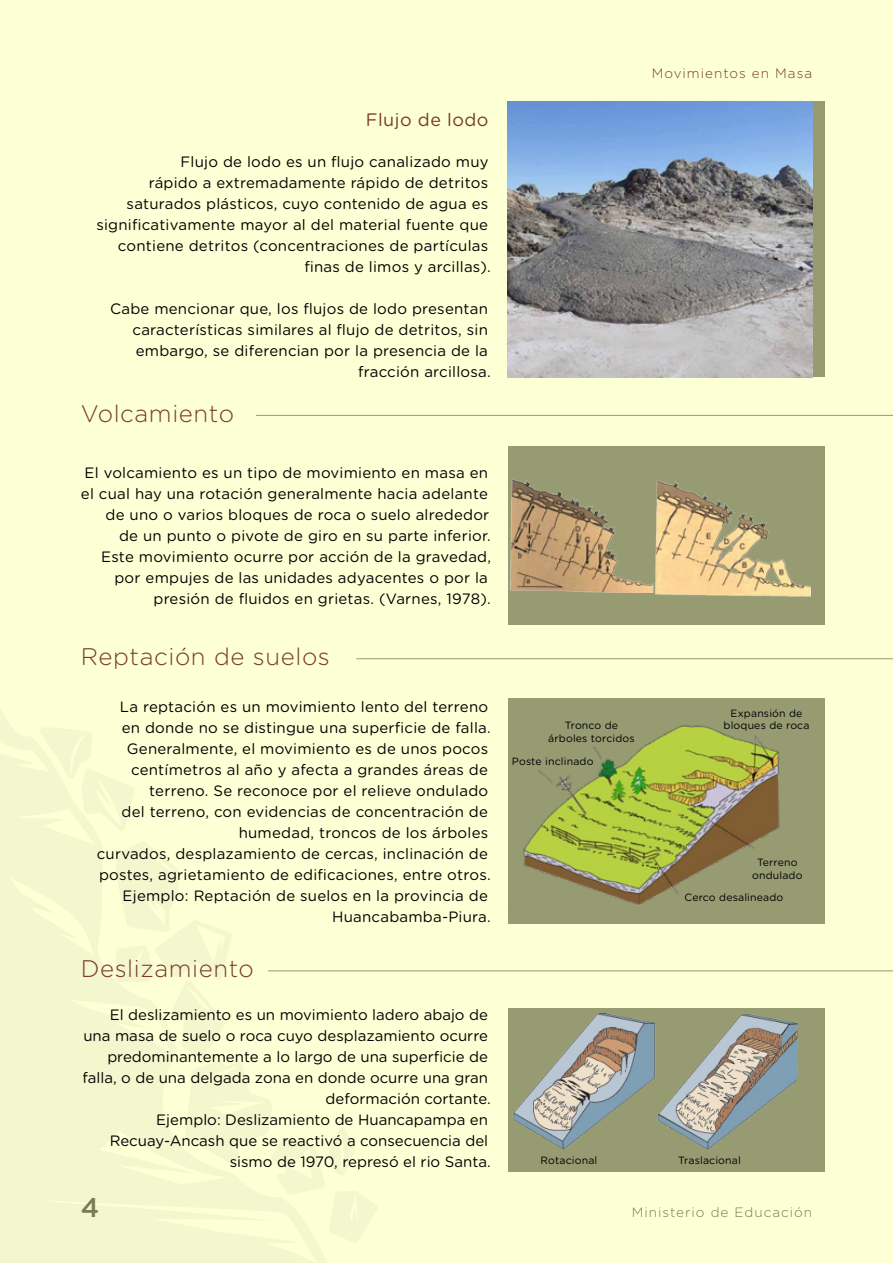
<style>
.page{position:relative;width:893px;height:1263px;background:#fdffd4}
.page>*{position:absolute;margin:0;border:0;box-sizing:border-box;transform-origin:0 0}
.t1{font:500 27px "Gotham";color:#777c54}
.t2{font:300 24px "Gotham Rnd";letter-spacing:.025em;color:#783b2b}
.t3{font:18px "Gotham Rnd";letter-spacing:.025em;color:#783b2b}
.t4{font:15px/21px "Gotham Rnd";letter-spacing:.015em;color:#000;text-align:right}
.t5{font:300 13.5px "Gotham";letter-spacing:.075em;color:#777c54}
.t6{font:300 13.5px "Gotham";letter-spacing:.075em;color:#783c2b}
.t7{font:10.5px/12.6px "Gotham Rnd";letter-spacing:.015em;color:#000;text-align:center}
</style>
<div class="page">
<div style="left:508px;top:101px;width:316px;height:276px;background:#969b72"></div>
<div style="left:508px;top:446px;width:316px;height:178px;background:#969b72"></div>
<div style="left:508px;top:698px;width:316px;height:226px;background:#969b72"></div>
<div style="left:508px;top:1008px;width:316px;height:163px;background:#969b72"></div>
<img style="left:509px;top:478px;width:145px;height:115px">
<img style="left:655px;top:480px;width:156px;height:117px">
<img style="left:523px;top:725px;width:257px;height:180px">
<img style="left:513px;top:1014px;width:285px;height:136px">
<img style="left:508px;top:101px;width:304px;height:276px">
<hr style="left:256px;top:415px;width:637px;height:1px;background:#969b72">
<hr style="left:356px;top:658px;width:537px;height:1px;background:#969b72">
<hr style="left:268px;top:971px;width:625px;height:1px;background:#969b72">
<p class="t3" style="left:366px;top:107px;width:124px">Flujo de lodo</p>
<p class="t4" style="left:96px;top:151px;width:396px">Flujo de lodo es un flujo canalizado muy<br>rápido a extremadamente rápido de detritos saturados plásticos, cuyo contenido de agua es significativamente mayor al del material fuente que contiene detritos (concentraciones de partículas finas de limos y arcillas).</p>
<p class="t4" style="left:110px;top:298px;width:382px">Cabe mencionar que, los flujos de lodo presentan características similares al flujo de detritos, sin embargo, se diferencian por la presencia de la fracción arcillosa.</p>
<h2 class="t2" style="left:81px;top:397px;width:155px">Volcamiento</h2>
<p class="t4" style="left:81px;top:462px;width:412px">El volcamiento es un tipo de movimiento en masa en el cual hay una rotación generalmente hacia adelante de uno o varios bloques de roca o suelo alrededor<br>de un punto o pivote de giro en su parte inferior.<br>Este movimiento ocurre por acción de la gravedad, por empujes de las unidades adyacentes o por la presión de fluidos en grietas. (Varnes, 1978).</p>
<h2 class="t2" style="left:81px;top:641px;width:251px">Reptación de suelos</h2>
<p class="t4" style="left:97px;top:695px;width:395px">La reptación es un movimiento lento del terreno<br>en donde no se distingue una superficie de falla.<br>Generalmente, el movimiento es de unos pocos centímetros al año y afecta a grandes áreas de terreno. Se reconoce por el relieve ondulado<br>del terreno, con evidencias de concentración de humedad, troncos de los árboles<br>curvados, desplazamiento de cercas, inclinación de postes, agrietamiento de edificaciones, entre otros.<br>Ejemplo: Reptación de suelos en la provincia de Huancabamba-Piura.</p>
<h2 class="t2" style="left:81px;top:952px;width:175px">Deslizamiento</h2>
<p class="t4" style="left:82px;top:1003px;width:410px">El deslizamiento es un movimiento ladero abajo de una masa de suelo o roca cuyo desplazamiento ocurre predominantemente a lo largo de una superficie de falla, o de una delgada zona en donde ocurre una gran deformación cortante.<br>Ejemplo: Deslizamiento de Huancapampa en Recuay-Ancash que se reactivó a consecuencia del sismo de 1970, represó el rio Santa.</p>
<p class="t6" style="left:652px;top:64px;width:162px">Movimientos en Masa</p>
<p class="t7" style="left:548px;top:718px;width:88px">Tronco de árboles torcidos</p>
<p class="t7" style="left:512px;top:754px;width:83px">Poste inclinado</p>
<p class="t7" style="left:724px;top:706px;width:87px">Expansión de bloques de roca</p>
<p class="t7" style="left:752px;top:856px;width:52px">Terreno ondulado</p>
<p class="t7" style="left:685px;top:890px;width:100px">Cerco desalineado</p>
<p class="t7" style="left:540px;top:1153px;width:58px">Rotacional</p>
<p class="t7" style="left:678px;top:1153px;width:64px">Traslacional</p>
<h1 class="t1" style="left:81px;top:1190px;width:20px">4</h1>
<p class="t5" style="left:632px;top:1204px;width:182px">Ministerio de Educación</p>
</div>
